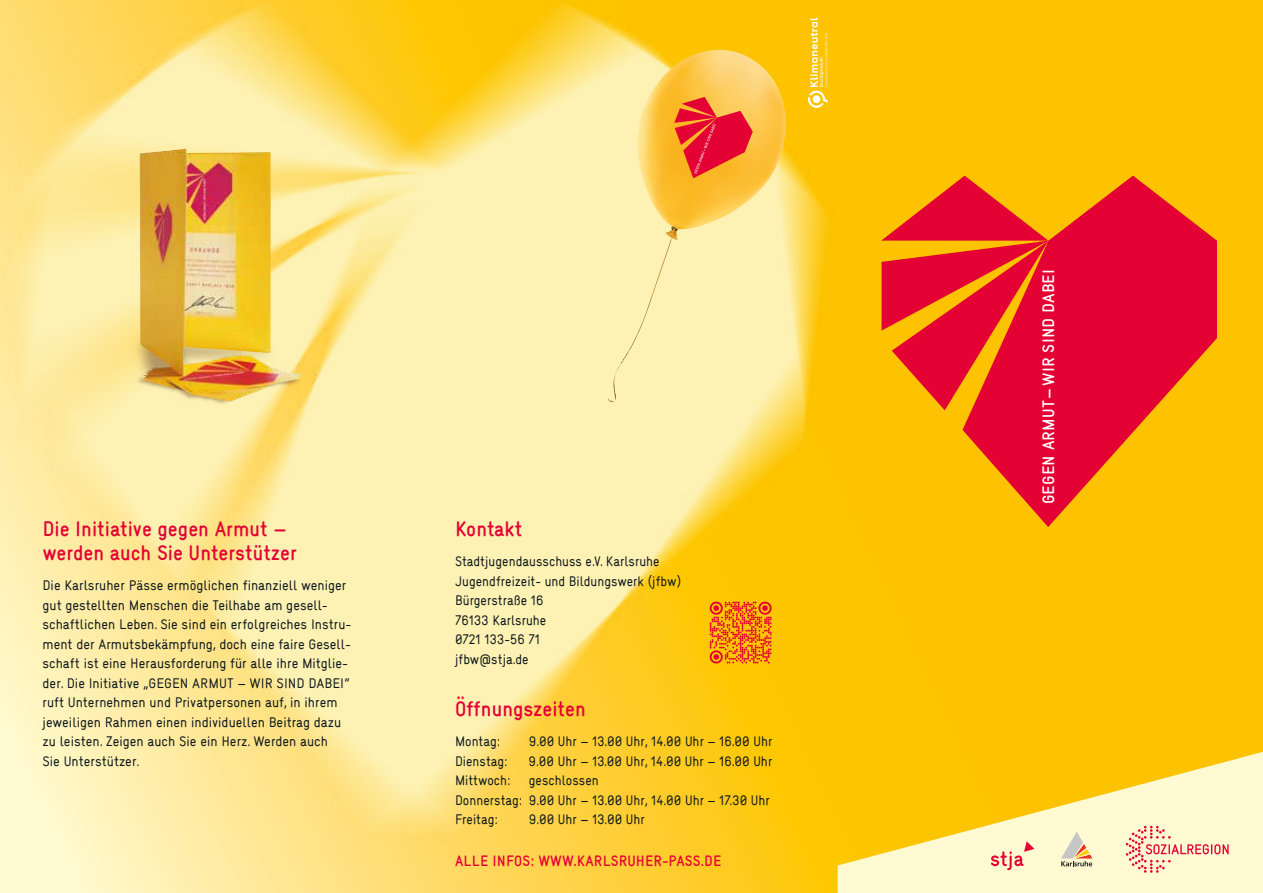
<style>
.page{position:relative;width:1263px;height:893px;background:#fdc300}
.page>*{position:absolute;margin:0;border:0;box-sizing:border-box;transform-origin:0 0}
.t1{font:700 21px/24px "stja";color:#e40234;scale:.96 1}
.t2{font:700 16.5px "stja";letter-spacing:.01em;color:#fff}
.t3{font:700 15px "stja";letter-spacing:.01em;color:#e40234;scale:.96 1}
.t4{font:13.5px/19.5px "stja";color:#0d181c}
.t5{font:13.5px/19.5px "stja";color:#0d181c;scale:.96 1}
</style>
<div class="page">
<img style="left:0;top:0;width:838px;height:889px">
<svg style="left:962px;top:176px;width:255px;height:351px;fill:#e40234"></svg>
<svg style="left:881px;top:176px;width:168px;height:234px"></svg>
<svg style="left:608px;top:50px;width:178px;height:352px;background:#fbd689"></svg>
<svg style="left:808px;top:18px;width:19px;height:90px"></svg>
<svg style="left:706px;top:598px;width:69px;height:69px"></svg>
<svg style="left:838px;top:751px;width:425px;height:142px;fill:#fffad2"></svg>
<svg style="left:1126px;top:826px;width:103px;height:47px;background:#fbd8bc"></svg>
<svg style="left:1061px;top:831px;width:31px;height:35px"></svg>
<svg style="left:991px;top:841px;width:43px;height:29px"></svg>
<img style="left:86px;top:309px;width:266px;height:147px">
<img style="left:87px;top:289px;width:239px;height:141px">
<img style="left:139px;top:149px;width:46px;height:202px">
<h1 class="t1" style="left:43px;top:516px;width:266px">Die Initiative gegen Armut – werden auch Sie Unterstützer</h1>
<p class="t4" style="left:43px;top:575px;width:310px">Die Karlsruher Pässe ermöglichen finanziell weniger gut gestellten Menschen die Teilhabe am gesell&shy;schaftlichen Leben. Sie sind ein erfolgreiches Instru&shy;ment der Armutsbekämpfung, doch eine faire Gesell&shy;schaft ist eine Herausforderung für alle ihre Mitglie&shy;der. Die Initiative „GEGEN ARMUT – WIR SIND DABEI ruft Unternehmen und Privatpersonen auf, in ihrem jeweiligen Rahmen einen individuellen Beitrag dazu zu leisten. Zeigen auch Sie ein Herz. Werden auch<br>Sie Unterstützer.</p>
<p class="t4" style="left:345px;top:665px;width:7px">„</p>
<h1 class="t1" style="left:455px;top:516px;width:71px">Kontakt</h1>
<p class="t5" style="left:455px;top:551px;width:237px">Stadtjugendausschuss e.V. Karlsruhe<br>Jugendfreizeit- und Bildungswerk (jfbw)<br>Bürgerstraße 16<br>76133 Karlsruhe<br>0721 133-56 71<br>jfbw@stja.de</p>
<h1 class="t1" style="left:455px;top:696px;width:138px">Öffnungszeiten</h1>
<p class="t5" style="left:455px;top:731px;width:49px">Montag:</p>
<p class="t5" style="left:529px;top:731px;width:255px">9.00 Uhr – 13.00 Uhr, 14.00 Uhr – 16.00 Uhr</p>
<p class="t5" style="left:455px;top:751px;width:56px">Dienstag:</p>
<p class="t5" style="left:529px;top:751px;width:255px">9.00 Uhr – 13.00 Uhr, 14.00 Uhr – 16.00 Uhr</p>
<p class="t5" style="left:455px;top:770px;width:60px">Mittwoch:</p>
<p class="t5" style="left:455px;top:770px;width:329px;text-indent:74px">geschlossen<br>Donnerstag: 9.00 Uhr – 13.00 Uhr, 14.00 Uhr – 17.30 Uhr<br>Freitag:</p>
<p class="t5" style="left:529px;top:809px;width:123px">9.00 Uhr – 13.00 Uhr</p>
<p class="t3" style="left:455px;top:851px;width:279px">ALLE INFOS: WWW.KARLSRUHER-PASS.DE</p>
<p class="t2" style="left:1037px;top:504px;width:237px;rotate:-90deg">GEGEN ARMUT– WIR SIND DABEI</p>
</div>
